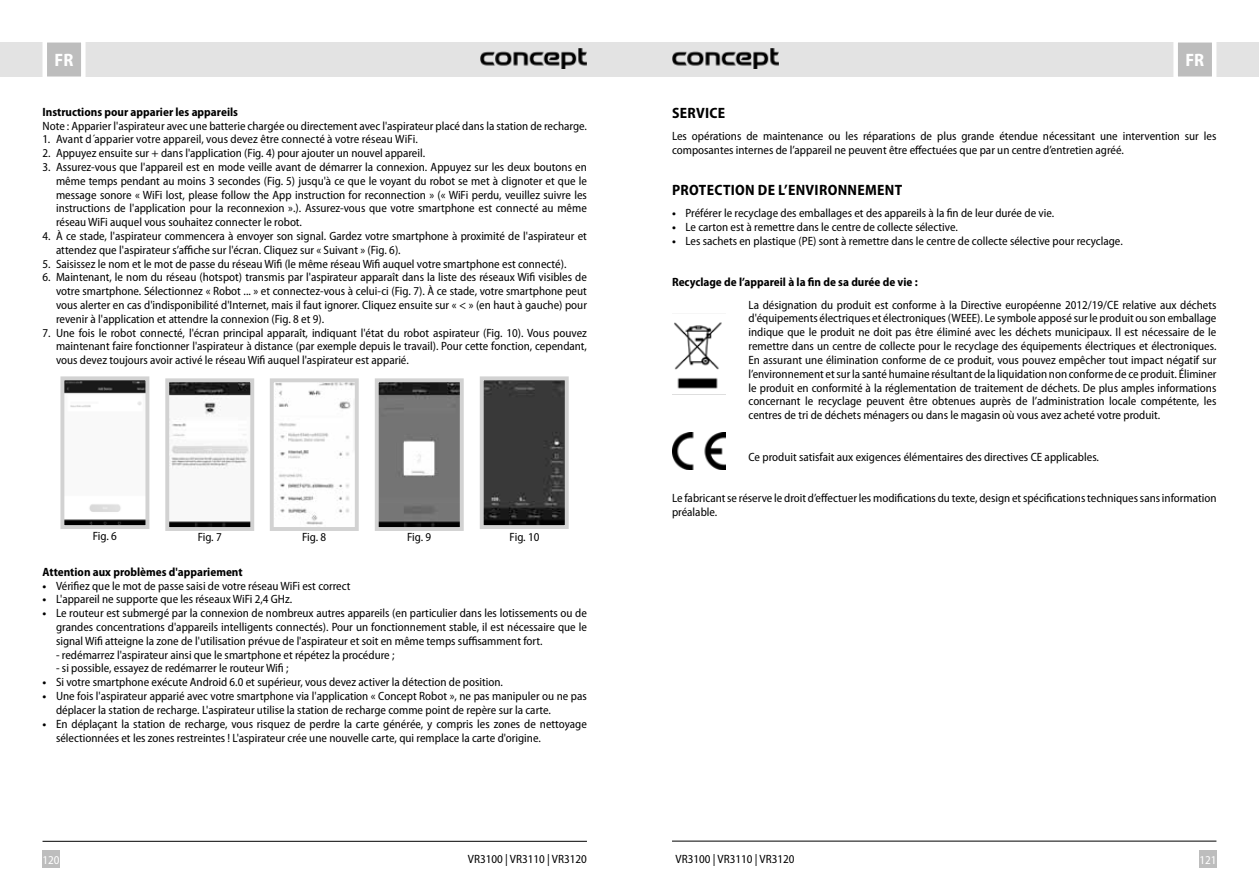
<style>
.page{position:relative;width:1259px;height:893px;background:#fff}
.page>*{position:absolute;margin:0;border:0;box-sizing:border-box;transform-origin:0 0}
.t1{font:700 semi-condensed 18px "Myriad Pro";color:#fff}
.t2{font:700 semi-condensed 15px "Myriad Pro";letter-spacing:.02em;color:#000}
.t3{font:semi-condensed 12px/13.8px "Myriad Pro";color:#000;text-align:justify}
.t4{font:700 semi-condensed 12px "Myriad Pro";color:#000}
.t5{font:semi-condensed 12px "Myriad Pro";letter-spacing:-.005em;color:#fff}
.s1{font-weight:700}
</style>
<div class="page">
<div style="left:629px;top:43px;width:630px;height:34px;background:#e3e3e3"></div>
<div style="left:0;top:43px;width:629px;height:34px;background:#e3e3e3"></div>
<div style="left:43px;top:850px;width:17px;height:17px;background:#bdbdbd"></div>
<div style="left:1199px;top:850px;width:17px;height:17px;background:#bdbdbd"></div>
<svg style="left:1171px;top:42px;width:47px;height:35px;background:#cecece"></svg>
<svg style="left:40px;top:42px;width:48px;height:35px;background:#cecece"></svg>
<hr style="left:672px;top:841px;width:544px;height:1px;background:#000">
<hr style="left:43px;top:841px;width:544px;height:1px;background:#000">
<img style="left:480px;top:48px;width:107px;height:21px">
<img style="left:672px;top:48px;width:106px;height:21px">
<svg style="left:60px;top:376px;width:90px;height:153px"></svg>
<svg style="left:165px;top:378px;width:90px;height:153px"></svg>
<svg style="left:480px;top:376px;width:89px;height:153px;background:#4b4b4b"></svg>
<svg style="left:375px;top:378px;width:89px;height:153px;background:#818181"></svg>
<svg style="left:270px;top:378px;width:89px;height:153px"></svg>
<img style="left:672px;top:322px;width:53px;height:73px">
<img style="left:672px;top:433px;width:53px;height:37px">
<h1 class="t1" style="left:55px;top:50px;width:20px">FR</h1>
<h1 class="t1" style="left:1185px;top:50px;width:20px">FR</h1>
<p class="t4" style="left:43px;top:105px;width:197px">Instructions pour apparier les appareils</p>
<p class="t3" style="left:43px;top:119px;width:546px">Note : Apparier l'aspirateur avec une batterie chargée ou directement avec l'aspirateur placé dans la station de recharge.</p>
<p class="t3" style="left:43px;top:133px;width:377px">1. Avant d´apparier votre appareil, vous devez être connecté à votre réseau WiFi.</p>
<p class="t3" style="left:43px;top:146px;width:384px">2. Appuyez ensuite sur + dans l'application (Fig. 4) pour ajouter un nouvel appareil.</p>
<p class="t3" style="left:56px;top:160px;width:532px;text-indent:-14px">3. Assurez-vous que l'appareil est en mode veille avant de démarrer la connexion. Appuyez sur les deux boutons en même temps pendant au moins 3 secondes (Fig. 5) jusqu'à ce que le voyant du robot se met à clignoter et que le message sonore « WiFi lost, please follow the App instruction for reconnection » (« WiFi perdu, veuillez suivre les instructions de l'application pour la reconnexion ».). Assurez-vous que votre smartphone est connecté au même réseau WiFi auquel vous souhaitez connecter le robot.</p>
<p class="t3" style="left:56px;top:229px;width:532px;text-indent:-14px">4. À ce stade, l'aspirateur commencera à envoyer son signal. Gardez votre smartphone à proximité de l'aspirateur et attendez que l'aspirateur s’affiche sur l'écran. Cliquez sur « Suivant » (Fig. 6).</p>
<p class="t3" style="left:43px;top:257px;width:525px">5. Saisissez le nom et le mot de passe du réseau Wifi (le même réseau Wifi auquel votre smartphone est connecté).</p>
<p class="t3" style="left:56px;top:271px;width:532px;text-indent:-14px">6. Maintenant, le nom du réseau (hotspot) transmis par l'aspirateur apparaît dans la liste des réseaux Wifi visibles de votre smartphone. Sélectionnez « Robot ... » et connectez-vous à celui-ci (Fig. 7). À ce stade, votre smartphone peut vous alerter en cas d'indisponibilité d'Internet, mais il faut ignorer. Cliquez ensuite sur « &lt; » (en haut à gauche) pour revenir à l'application et attendre la connexion (Fig. 8 et 9).</p>
<p class="t3" style="left:56px;top:326px;width:532px;text-indent:-14px">7. Une fois le robot connecté, l'écran principal apparaît, indiquant l'état du robot aspirateur (Fig. 10). Vous pouvez maintenant faire fonctionner l'aspirateur à distance (par exemple depuis le travail). Pour cette fonction, cependant, vous devez toujours avoir activé le réseau Wifi auquel l'aspirateur est apparié.</p>
<p class="t3" style="left:93px;top:529px;width:26px">Fig. 6</p>
<p class="t3" style="left:198px;top:531px;width:26px">Fig. 7</p>
<p class="t3" style="left:302px;top:531px;width:26px">Fig. 8</p>
<p class="t3" style="left:407px;top:531px;width:26px">Fig. 9</p>
<p class="t3" style="left:509px;top:531px;width:31px">Fig. 10</p>
<p class="t4" style="left:43px;top:565px;width:202px">Attention aux problèmes d'appariement</p>
<p class="t3" style="left:43px;top:579px;width:309px"><span class="s1">•</span> Vérifiez que le mot de passe saisi de votre réseau WiFi est correct</p>
<p class="t3" style="left:43px;top:593px;width:251px"><span class="s1">•</span> L'appareil ne supporte que les réseaux WiFi 2,4 GHz.</p>
<p class="t3" style="left:56px;top:607px;width:532px;text-indent:-14px"><span class="s1">•</span> Le routeur est submergé par la connexion de nombreux autres appareils (en particulier dans les lotissements ou de grandes concentrations d'appareils intelligents connectés). Pour un fonctionnement stable, il est nécessaire que le signal Wifi atteigne la zone de l'utilisation prévue de l'aspirateur et soit en même temps suffisamment fort.</p>
<p class="t3" style="left:56px;top:648px;width:340px">- redémarrez l'aspirateur ainsi que le smartphone et répétez la procédure ;</p>
<p class="t3" style="left:56px;top:662px;width:234px">- si possible, essayez de redémarrer le routeur Wifi ;</p>
<p class="t3" style="left:43px;top:676px;width:462px"><span class="s1">•</span> Si votre smartphone exécute Android 6.0 et supérieur, vous devez activer la détection de position.</p>
<p class="t3" style="left:56px;top:689px;width:532px;text-indent:-14px"><span class="s1">•</span> Une fois l'aspirateur apparié avec votre smartphone via l'application « Concept Robot », ne pas manipuler ou ne pas déplacer la station de recharge. L'aspirateur utilise la station de recharge comme point de repère sur la carte.</p>
<p class="t3" style="left:56px;top:717px;width:532px;text-indent:-14px"><span class="s1">•</span> En déplaçant la station de recharge, vous risquez de perdre la carte générée, y compris les zones de nettoyage sélectionnées et les zones restreintes ! L'aspirateur crée une nouvelle carte, qui remplace la carte d'origine.</p>
<p class="t2" style="left:672px;top:104px;width:55px">SERVICE</p>
<p class="t3" style="left:672px;top:129px;width:546px">Les opérations de maintenance ou les réparations de plus grande étendue nécessitant une intervention sur les composantes internes de l’appareil ne peuvent être effectuées que par un centre d’entretien agréé.</p>
<p class="t2" style="left:672px;top:182px;width:231px">PROTECTION DE L’ENVIRONNEMENT</p>
<p class="t3" style="left:672px;top:207px;width:384px"><span class="s1">•</span> Préférer le recyclage des emballages et des appareils à la fin de leur durée de vie.</p>
<p class="t3" style="left:672px;top:221px;width:287px"><span class="s1">•</span> Le carton est à remettre dans le centre de collecte sélective.</p>
<p class="t3" style="left:672px;top:234px;width:452px"><span class="s1">•</span> Les sachets en plastique (PE) sont à remettre dans le centre de collecte sélective pour recyclage.</p>
<p class="t4" style="left:672px;top:276px;width:247px">Recyclage de l’appareil à la fin de sa durée de vie :</p>
<p class="t3" style="left:748px;top:298px;width:469px">La désignation du produit est conforme à la Directive européenne 2012/19/CE relative aux déchets d'équipements électriques et électroniques (WEEE). Le symbole apposé sur le produit ou son emballage indique que le produit ne doit pas être éliminé avec les déchets municipaux. Il est nécessaire de le remettre dans un centre de collecte pour le recyclage des équipements électriques et électroniques.<br>En assurant une élimination conforme de ce produit, vous pouvez empêcher tout impact négatif sur l’environnement et sur la santé humaine résultant de la liquidation non conforme de ce produit. Éliminer le produit en conformité à la réglementation de traitement de déchets. De plus amples informations concernant le recyclage peuvent être obtenues auprès de l’administration locale compétente, les centres de tri de déchets ménagers ou dans le magasin où vous avez acheté votre produit.</p>
<p class="t3" style="left:748px;top:450px;width:352px">Ce produit satisfait aux exigences élémentaires des directives CE applicables.</p>
<p class="t3" style="left:672px;top:491px;width:546px">Le fabricant se réserve le droit d’effectuer les modifications du texte, design et spécifications techniques sans information préalable.</p>
<p class="t3" style="left:468px;top:852px;width:121px">VR3100 | VR3110 | VR3120</p>
<p class="t3" style="left:675px;top:852px;width:121px">VR3100 | VR3110 | VR3120</p>
<p class="t5" style="left:43px;top:853px;width:19px">120</p>
<p class="t5" style="left:1199px;top:853px;width:19px">121</p>
</div>
